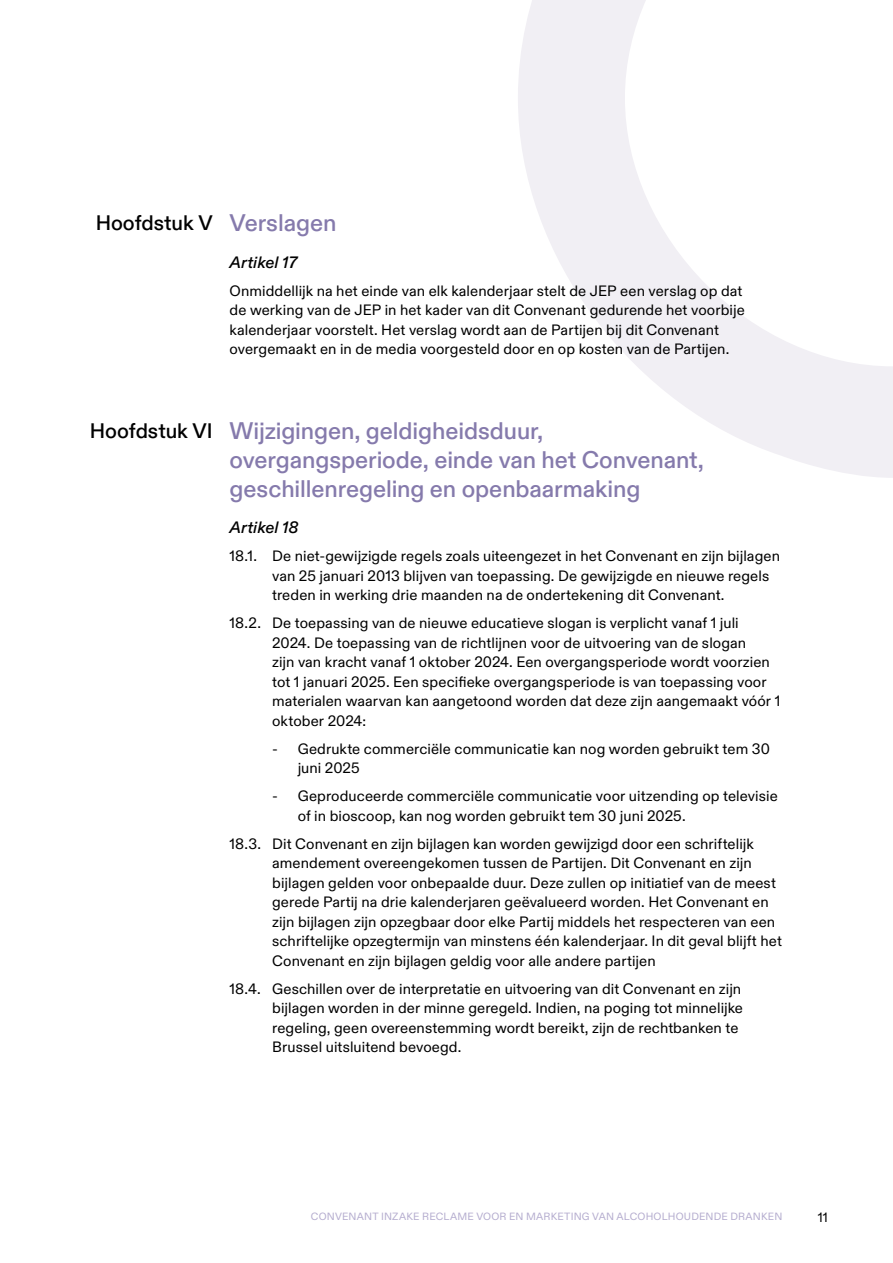
<style>
.page{position:relative;width:893px;height:1263px;background:#fff}
.page>*{position:absolute;margin:0;border:0;box-sizing:border-box;transform-origin:0 0}
.t1{font:500 24px/28.8px "ABC Diatype";letter-spacing:-.005em;color:#857aac}
.t2{font:500 21px "ABC Diatype";color:#000}
.t3{font:italic 500 16.5px "ABC Diatype";letter-spacing:.005em;color:#000}
.t4{font:15px/19.5px "ABC Diatype";letter-spacing:.005em;color:#000}
.t5{font:13.5px "ABC Diatype";color:#000}
.t6{font:10.5px "ABC Diatype";letter-spacing:.02em;color:#b5adcf}
</style>
<div class="page">
<svg style="left:518px;top:0;width:375px;height:478px"></svg>
<h2 class="t2" style="left:96px;top:211px;width:118px">Hoofdstuk V</h2>
<h1 class="t1" style="left:230px;top:209px;width:108px">Verslagen</h1>
<p class="t3" style="left:230px;top:252px;width:69px">Artikel 17</p>
<p class="t4" style="left:230px;top:281px;width:517px">Onmiddellijk na het einde van elk kalenderjaar stelt de JEP een verslag op dat de werking van de JEP in het kader van dit Convenant gedurende het voorbije kalenderjaar voorstelt. Het verslag wordt aan de Partijen bij dit Convenant overgemaakt en in de media voorgesteld door en op kosten van de Partijen.</p>
<h2 class="t2" style="left:90px;top:418px;width:124px">Hoofdstuk VI</h2>
<h1 class="t1" style="left:230px;top:417px;width:476px">Wijzigingen, geldigheidsduur, overgangsperiode, einde van het Convenant, geschillenregeling en openbaarmaking</h1>
<p class="t3" style="left:230px;top:518px;width:70px">Artikel 18</p>
<p class="t4" style="left:272px;top:546px;width:509px;text-indent:-43px">18.1. De niet-gewijzigde regels zoals uiteengezet in het Convenant en zijn bijlagen van 25 januari 2013 blijven van toepassing. De gewijzigde en nieuwe regels treden in werking drie maanden na de ondertekening dit Convenant.</p>
<p class="t4" style="left:272px;top:613px;width:510px;text-indent:-43px">18.2. De toepassing van de nieuwe educatieve slogan is verplicht vanaf 1 juli 2024. De toepassing van de richtlijnen voor de uitvoering van de slogan<br>zijn van kracht vanaf 1 oktober 2024. Een overgangsperiode wordt voorzien tot 1 januari 2025. Een specifieke overgangsperiode is van toepassing voor materialen waarvan kan aangetoond worden dat deze zijn aangemaakt vóór 1 oktober 2024:</p>
<p class="t4" style="left:298px;top:739px;width:474px;text-indent:-26px">- Gedrukte commerciële communicatie kan nog worden gebruikt tem 30 juni 2025</p>
<p class="t4" style="left:298px;top:786px;width:482px;text-indent:-26px">- Geproduceerde commerciële communicatie voor uitzending op televisie of in bioscoop, kan nog worden gebruikt tem 30 juni 2025.</p>
<p class="t4" style="left:272px;top:834px;width:511px;text-indent:-43px">18.3. Dit Convenant en zijn bijlagen kan worden gewijzigd door een schriftelijk amendement overeengekomen tussen de Partijen. Dit Convenant en zijn bijlagen gelden voor onbepaalde duur. Deze zullen op initiatief van de meest gerede Partij na drie kalenderjaren geëvalueerd worden. Het Convenant en zijn bijlagen zijn opzegbaar door elke Partij middels het respecteren van een schriftelijke opzegtermijn van minstens één kalenderjaar. In dit geval blijft het Convenant en zijn bijlagen geldig voor alle andere partijen</p>
<p class="t4" style="left:272px;top:979px;width:472px;text-indent:-43px">18.4. Geschillen over de interpretatie en uitvoering van dit Convenant en zijn bijlagen worden in der minne geregeld. Indien, na poging tot minnelijke regeling, geen overeenstemming wordt bereikt, zijn de rechtbanken te Brussel uitsluitend bevoegd.</p>
<p class="t6" style="left:311px;top:1210px;width:473px">CONVENANT INZAKE RECLAME VOOR EN MARKETING VAN ALCOHOLHOUDENDE DRANKEN</p>
<p class="t5" style="left:818px;top:1210px;width:12px">11</p>
</div>
